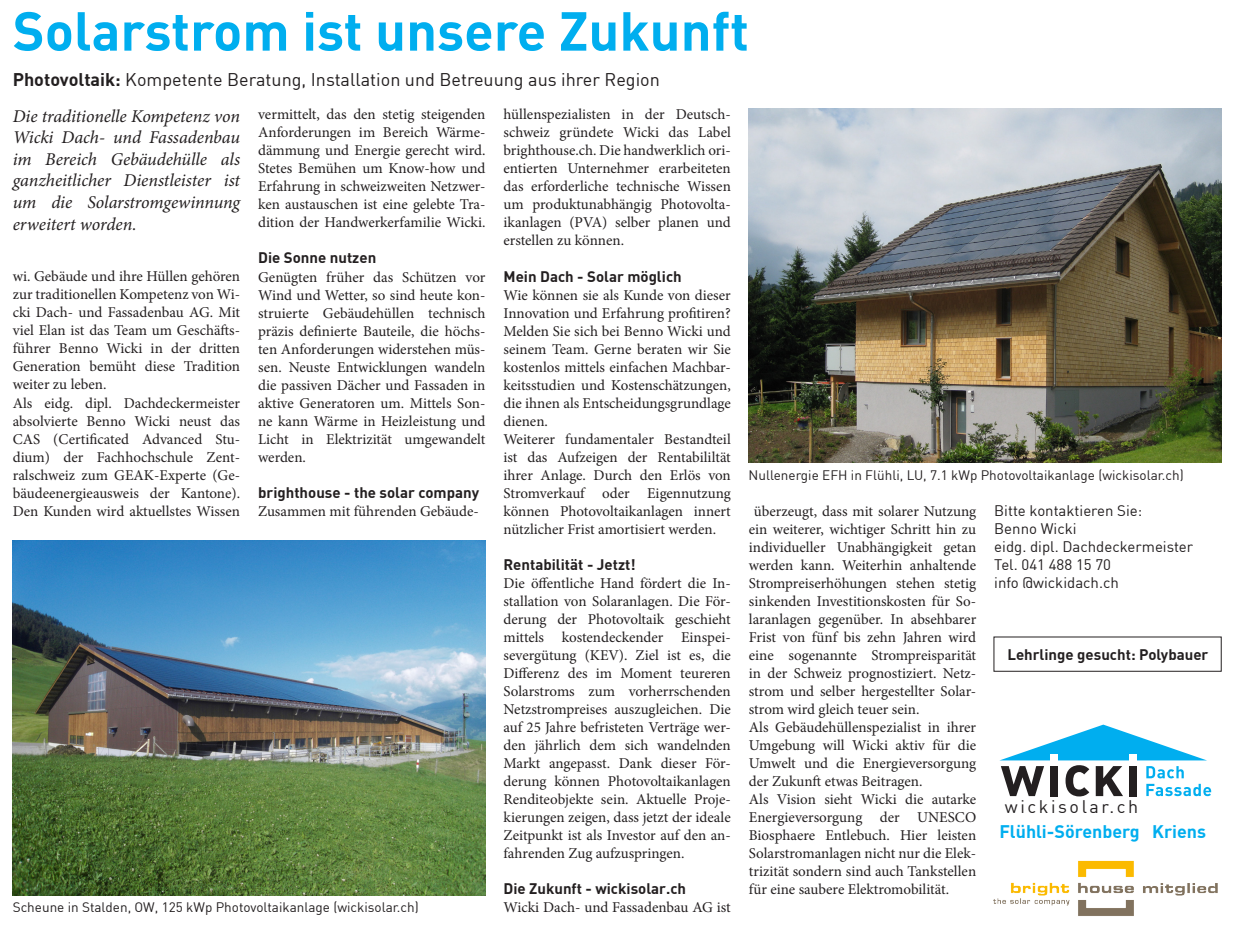
<style>
.page{position:relative;width:1234px;height:936px;background:#fff}
.page>*{position:absolute;margin:0;border:0;box-sizing:border-box;transform-origin:0 0}
.t1{font:700 54px "DIN";color:#00aeef}
.t2{font:italic 18px/21.6px "Minion Pro";letter-spacing:-.01em;color:#231f20;text-align:justify}
.t3{font:18px "DIN";color:#231f20}
.t4{font:700 17.85px "DIN";color:#00aeef}
.t5{font:17.85px "DIN";letter-spacing:.145em;color:#231f20}
.t6{font:15px/18px "Minion Pro";color:#231f20;text-align:justify}
.t7{font:700 15px "DIN";color:#231f20}
.t8{font:15px "DIN";color:#231f20}
.t9{font:13.5px "DIN";color:#231f20}
.s1{font-weight:700}
</style>
<div class="page">
<img style="left:993px;top:860px;width:224px;height:56px">
<img style="left:748px;top:108px;width:472px;height:355px">
<img style="left:13px;top:540px;width:472px;height:354px">
<svg style="left:999px;top:724px;width:211px;height:72px"></svg>
<p class="t1" style="left:13px;top:-4px;width:737px">Solarstrom ist unsere Zukunft</p>
<p class="t3" style="left:13px;top:69px;width:648px"><span class="s1">Photovoltaik:</span> Kompetente Beratung, Installation und Betreuung aus ihrer Region</p>
<p class="t2" style="left:13px;top:105px;width:229px">Die traditionelle Kompetenz von Wicki Dach- und Fassadenbau im Bereich Gebäudehülle als ganzheitlicher Dienstleister ist um die Solarstromgewinnung erweitert worden.</p>
<p class="t6" style="left:258px;top:106px;width:229px">vermittelt, das den stetig steigenden Anforderungen im Bereich Wärme&shy;dämmung und Energie gerecht wird.<br>Stetes Bemühen um Know-how und Erfahrung in schweizweiten Netzwer&shy;ken austauschen ist eine gelebte Tra&shy;dition der Handwerkerfamilie Wicki.</p>
<p class="t7" style="left:258px;top:248px;width:120px">Die Sonne nutzen</p>
<p class="t6" style="left:258px;top:268px;width:229px">Genügten früher das Schützen vor Wind und Wetter, so sind heute kon&shy;struierte Gebäudehüllen technisch präzis definierte Bauteile, die höchs&shy;ten Anforderungen widerstehen müs&shy;sen. Neuste Entwicklungen wandeln die passiven Dächer und Fassaden in aktive Generatoren um. Mittels Son&shy;ne kann Wärme in Heizleistung und Licht in Elektrizität umgewandelt werden.</p>
<p class="t7" style="left:258px;top:482px;width:222px">brighthouse - the solar company</p>
<p class="t6" style="left:258px;top:502px;width:222px">Zusammen mit führenden Gebäude-</p>
<p class="t6" style="left:503px;top:106px;width:229px">hüllenspezialisten in der Deutsch&shy;schweiz gründete Wicki das Label brighthouse.ch. Die handwerklich ori&shy;entierten Unternehmer erarbeiteten das erforderliche technische Wissen um produktunabhängig Photovolta&shy;ikanlagen (PVA) selber planen und erstellen zu können.</p>
<p class="t7" style="left:503px;top:266px;width:180px">Mein Dach - Solar möglich</p>
<p class="t6" style="left:503px;top:286px;width:229px">Wie können sie als Kunde von dieser Innovation und Erfahrung profitiren?<br>Melden Sie sich bei Benno Wicki und seinem Team. Gerne beraten wir Sie kostenlos mittels einfachen Machbar&shy;keitsstudien und Kostenschätzungen, die ihnen als Entscheidungsgrundlage dienen.</p>
<p class="t6" style="left:503px;top:430px;width:229px">Weiterer fundamentaler Bestandteil ist das Aufzeigen der Rentabililtät ihrer Anlage. Durch den Erlös von Stromverkauf oder Eigennutzung können Photovoltaikanlagen innert nützlicher Frist amortisiert werden.</p>
<p class="t7" style="left:503px;top:554px;width:134px">Rentabilität - Jetzt!</p>
<p class="t6" style="left:503px;top:574px;width:229px">Die öffentliche Hand fördert die In&shy;stallation von Solaranlagen. Die För&shy;derung der Photovoltaik geschieht mittels kostendeckender Einspei&shy;severgütung (KEV). Ziel ist es, die Differenz des im Moment teureren Solarstroms zum vorherrschenden Netzstrompreises auszugleichen. Die auf 25 Jahre befristeten Verträge wer&shy;den jährlich dem sich wandelnden Markt angepasst. Dank dieser För&shy;derung können Photovoltaikanlagen Renditeobjekte sein. Aktuelle Proje&shy;kierungen zeigen, dass jetzt der ideale Zeitpunkt ist als Investor auf den an&shy;fahrenden Zug aufzuspringen.</p>
<p class="t7" style="left:503px;top:878px;width:184px">Die Zukunft - wickisolar.ch</p>
<p class="t6" style="left:503px;top:898px;width:229px">Wicki Dach- und Fassadenbau AG ist</p>
<p class="t6" style="left:13px;top:268px;width:229px">wi. Gebäude und ihre Hüllen gehören zur traditionellen Kompetenz von Wi&shy;cki Dach- und Fassadenbau AG. Mit viel Elan ist das Team um Geschäfts&shy;führer Benno Wicki in der dritten Generation bemüht diese Tradition weiter zu leben.</p>
<p class="t6" style="left:13px;top:394px;width:229px">Als eidg. dipl. Dachdeckermeister absolvierte Benno Wicki neust das CAS (Certificated Advanced Stu&shy;dium) der Fachhochschule Zent&shy;ralschweiz zum GEAK-Experte (Ge&shy;bäudeenergieausweis der Kantone).<br>Den Kunden wird aktuellstes Wissen</p>
<p class="t9" style="left:748px;top:466px;width:436px">Nullenergie EFH in Flühli, LU, 7.1 kWp Photovoltaikanlage (wickisolar.ch)</p>
<p class="t8" style="left:994px;top:501px;width:149px">Bitte kontaktieren Sie:</p>
<p class="t8" style="left:994px;top:519px;width:84px">Benno Wicki</p>
<p class="t8" style="left:994px;top:537px;width:200px">eidg. dipl. Dachdeckermeister</p>
<p class="t8" style="left:994px;top:555px;width:118px">Tel. 041 488 15 70</p>
<p class="t8" style="left:994px;top:573px;width:126px">info @wickidach.ch</p>
<p class="t6" style="left:748px;top:502px;width:229px;text-indent:5px">überzeugt, dass mit solarer Nutzung ein weiterer, wichtiger Schritt hin zu individueller Unabhängigkeit getan werden kann. Weiterhin anhaltende Strompreiserhöhungen stehen stetig sinkenden Investitionskosten für So&shy;laranlagen gegenüber. In absehbarer Frist von fünf bis zehn Jahren wird eine sogenannte Strompreisparität in der Schweiz prognostiziert. Netz&shy;strom und selber hergestellter Solar&shy;strom wird gleich teuer sein.</p>
<p class="t6" style="left:748px;top:718px;width:229px">Als Gebäudehüllenspezialist in ihrer Umgebung will Wicki aktiv für die Umwelt und die Energieversorgung der Zukunft etwas Beitragen.</p>
<p class="t6" style="left:748px;top:790px;width:229px">Als Vision sieht Wicki die autarke Energieversorgung der UNESCO Biosphaere Entlebuch. Hier leisten Solarstromanlagen nicht nur die Elek&shy;trizität sondern sind auch Tankstellen für eine saubere Elektromobilität.</p>
<p class="t7" style="left:1007px;top:644px;width:202px">Lehrlinge gesucht: Polybauer</p>
<p class="t5" style="left:1004px;top:795px;width:135px">wickisolar.ch</p>
<p class="t4" style="left:999px;top:819px;width:208px">Flühli-Sörenberg Kriens</p>
<p class="t9" style="left:13px;top:898px;width:407px">Scheune in Stalden, OW, 125 kWp Photovoltaikanlage (wickisolar.ch)</p>
</div>
